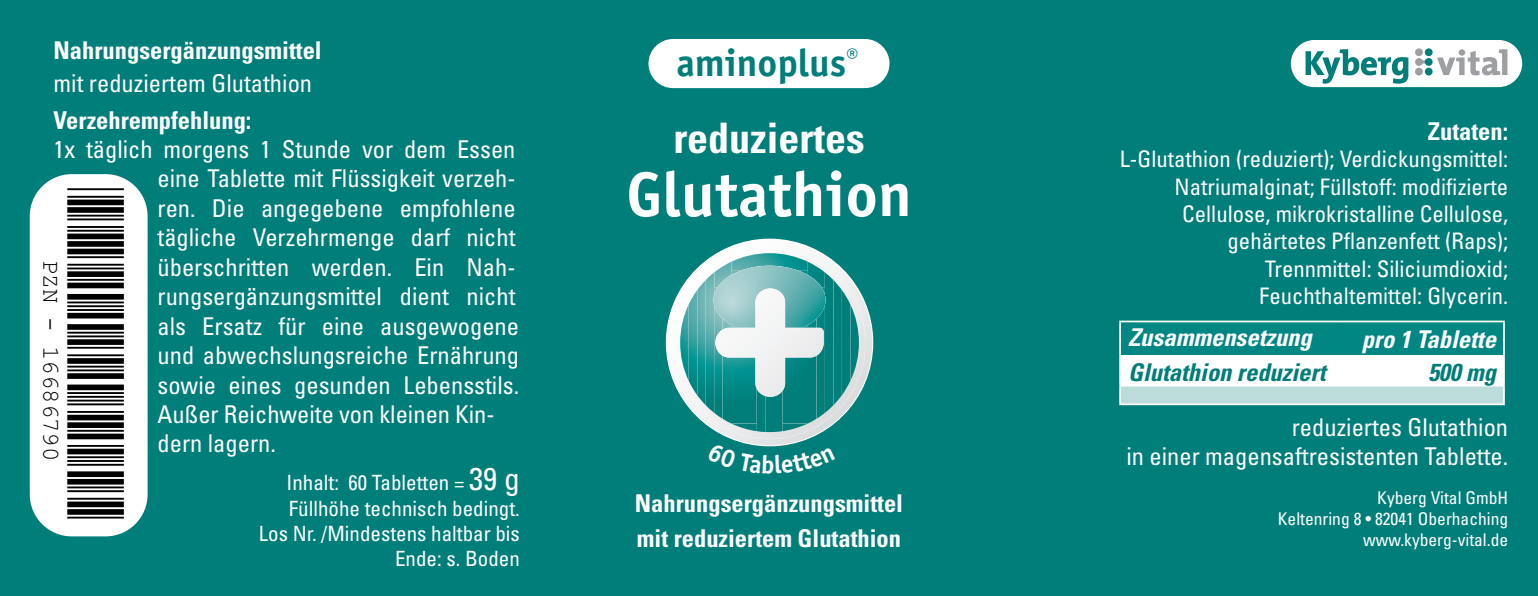
<style>
.page{position:relative;width:1538px;height:596px;background:#fff}
.page>*{position:absolute;margin:0;border:0;box-sizing:border-box;transform-origin:0 0}
.t1{font:700 63px "Officina Sans";color:#fff}
.t2{font:700 condensed 42px "Univers";color:#fff}
.t3{font:700 38.5px "Officina Sans";color:#007e7a}
.t4{font:condensed 24.5px/29.4px "Univers";color:#fff}
.t5{font:700 condensed 24.5px/35px "Univers";color:#fff}
.t6{font:italic 700 condensed 24.5px "Univers";color:#fff}
.t7{font:italic 700 condensed 24.5px "Univers";color:#007e7a}
.t8{font:23.8px "Arial";color:#000}
.t9{font:condensed 22.75px/27.3px "Univers";color:#fff;text-align:right}
.t10{font:condensed 21px/25.2px "Univers";color:#fff;text-align:right}
.t11{font:condensed 17.5px/21px "Univers";color:#fff;text-align:right}
.s1{font-size:31.5px}
</style>
<div class="page">
<div style="left:0;top:0;width:1538px;height:595px;background:#007e7a"></div>
<div style="left:1291px;top:40px;width:231px;height:47px;background:#fff;border-radius:24px"></div>
<svg style="left:1305px;top:49px;width:103px;height:35px"></svg>
<svg style="left:1437px;top:49px;width:70px;height:26px"></svg>
<div style="left:1415px;top:48px;width:8px;height:8px;background:#9d9fa2;border-radius:50%"></div>
<div style="left:1415px;top:58px;width:8px;height:8px;background:#9d9fa2;border-radius:50%"></div>
<div style="left:1415px;top:68px;width:8px;height:7px;background:#9d9fa2;border-radius:50%"></div>
<svg style="left:1420px;top:58px;width:7px;height:8px"></svg>
<div style="left:1425px;top:48px;width:7px;height:8px;background:#007e7a;border-radius:50%"></div>
<div style="left:1425px;top:58px;width:7px;height:8px;background:#007e7a;border-radius:50%"></div>
<div style="left:1425px;top:68px;width:7px;height:7px;background:#007e7a;border-radius:50%"></div>
<hr style="left:1119px;top:320px;width:224px;height:2px;background:#fff">
<hr style="left:1343px;top:320px;width:162px;height:2px;background:#fff">
<svg style="left:1119px;top:321px;width:386px;height:82px"></svg>
<hr style="left:1119px;top:403px;width:224px;height:2px;background:#fff">
<hr style="left:1343px;top:403px;width:162px;height:2px;background:#fff">
<div style="left:648px;top:39px;width:241px;height:49px;background:#fff;border-radius:25px"></div>
<img style="left:727px;top:240px;width:81px;height:8px">
<img style="left:712px;top:248px;width:17px;height:8px">
<img style="left:810px;top:247px;width:17px;height:9px">
<img style="left:667px;top:305px;width:6px;height:28px">
<img style="left:864px;top:300px;width:7px;height:25px">
<img style="left:864px;top:325px;width:9px;height:59px">
<img style="left:731px;top:255px;width:77px;height:1px">
<img style="left:729px;top:246px;width:81px;height:9px">
<img style="left:714px;top:254px;width:17px;height:2px">
<img style="left:808px;top:254px;width:17px;height:2px">
<img style="left:864px;top:302px;width:2px;height:81px">
<div style="left:30px;top:174px;width:118px;height:362px;background:#fff;border-radius:42px"></div>
<hr style="left:67px;top:188px;width:57px;height:2px;background:#000">
<hr style="left:67px;top:196px;width:57px;height:1px;background:#000">
<div style="left:67px;top:199px;width:57px;height:6px;background:#000"></div>
<div style="left:67px;top:207px;width:57px;height:6px;background:#000"></div>
<hr style="left:67px;top:214px;width:57px;height:2px;background:#000">
<hr style="left:67px;top:218px;width:57px;height:2px;background:#000">
<hr style="left:67px;top:226px;width:57px;height:2px;background:#000">
<hr style="left:67px;top:230px;width:57px;height:1px;background:#000">
<div style="left:67px;top:233px;width:57px;height:6px;background:#000"></div>
<div style="left:67px;top:241px;width:57px;height:5px;background:#000"></div>
<div style="left:67px;top:248px;width:57px;height:6px;background:#000"></div>
<hr style="left:67px;top:256px;width:57px;height:2px;background:#000">
<hr style="left:67px;top:263px;width:57px;height:2px;background:#000">
<hr style="left:67px;top:267px;width:57px;height:2px;background:#000">
<div style="left:67px;top:271px;width:57px;height:6px;background:#000"></div>
<hr style="left:67px;top:279px;width:57px;height:1px;background:#000">
<div style="left:67px;top:282px;width:57px;height:6px;background:#000"></div>
<div style="left:67px;top:294px;width:57px;height:5px;background:#000"></div>
<hr style="left:67px;top:301px;width:57px;height:2px;background:#000">
<hr style="left:67px;top:305px;width:57px;height:2px;background:#000">
<hr style="left:67px;top:309px;width:57px;height:2px;background:#000">
<div style="left:67px;top:312px;width:57px;height:6px;background:#000"></div>
<div style="left:67px;top:324px;width:57px;height:5px;background:#000"></div>
<hr style="left:67px;top:331px;width:57px;height:2px;background:#000">
<hr style="left:67px;top:335px;width:57px;height:2px;background:#000">
<div style="left:67px;top:339px;width:57px;height:6px;background:#000"></div>
<hr style="left:67px;top:346px;width:57px;height:2px;background:#000">
<hr style="left:67px;top:354px;width:57px;height:2px;background:#000">
<div style="left:67px;top:358px;width:57px;height:5px;background:#000"></div>
<hr style="left:67px;top:365px;width:57px;height:2px;background:#000">
<hr style="left:67px;top:369px;width:57px;height:2px;background:#000">
<div style="left:67px;top:373px;width:57px;height:5px;background:#000"></div>
<div style="left:67px;top:384px;width:57px;height:6px;background:#000"></div>
<hr style="left:67px;top:392px;width:57px;height:2px;background:#000">
<hr style="left:67px;top:395px;width:57px;height:2px;background:#000">
<hr style="left:67px;top:399px;width:57px;height:2px;background:#000">
<hr style="left:67px;top:403px;width:57px;height:2px;background:#000">
<hr style="left:67px;top:410px;width:57px;height:2px;background:#000">
<div style="left:67px;top:414px;width:57px;height:6px;background:#000"></div>
<div style="left:67px;top:422px;width:57px;height:5px;background:#000"></div>
<hr style="left:67px;top:429px;width:57px;height:2px;background:#000">
<div style="left:67px;top:433px;width:57px;height:6px;background:#000"></div>
<hr style="left:67px;top:444px;width:57px;height:2px;background:#000">
<div style="left:67px;top:448px;width:57px;height:6px;background:#000"></div>
<hr style="left:67px;top:456px;width:57px;height:2px;background:#000">
<hr style="left:67px;top:460px;width:57px;height:1px;background:#000">
<hr style="left:67px;top:463px;width:57px;height:2px;background:#000">
<div style="left:67px;top:471px;width:57px;height:5px;background:#000"></div>
<div style="left:67px;top:478px;width:57px;height:6px;background:#000"></div>
<hr style="left:67px;top:486px;width:57px;height:2px;background:#000">
<hr style="left:67px;top:490px;width:57px;height:2px;background:#000">
<hr style="left:67px;top:497px;width:57px;height:2px;background:#000">
<div style="left:67px;top:501px;width:57px;height:6px;background:#000"></div>
<div style="left:67px;top:509px;width:57px;height:5px;background:#000"></div>
<hr style="left:67px;top:516px;width:57px;height:2px;background:#000">
<svg style="left:673px;top:256px;width:191px;height:191px"></svg>
<p class="t5" style="left:54px;top:33px;width:270px">Nahrungsergänzungsmittel</p>
<p class="t4" style="left:54px;top:68px;width:260px">mit reduziertem Glutathion</p>
<p class="t5" style="left:54px;top:102px;width:199px">Verzehrempfehlung:</p>
<p class="t4" style="left:158px;top:134px;width:363px;text-indent:-104px">1x täglich morgens 1 Stunde vor dem Essen eine Tablette mit Flüssigkeit verzeh&shy;ren. Die angegebene empfohlene tägliche Verzehrmenge darf nicht überschritten werden. Ein Nah&shy;rungsergänzungsmittel dient nicht als Ersatz für eine ausgewogene und abwechslungsreiche Ernährung sowie eines gesunden Lebensstils.<br>Außer Reichweite von kleinen Kin&shy;dern lagern.</p>
<p class="t8" style="left:65px;top:259px;width:203px;rotate:90deg">PZN - 16686790</p>
<p class="t10" style="left:259px;top:469px;width:262px">Inhalt: 60 Tabletten = <span class="s1">39 g<br></span>Füllhöhe technisch bedingt.<br>Los Nr. /Mindestens haltbar bis<br>Ende: s. Boden</p>
<h3 class="t3" style="left:676px;top:39px;width:183px">aminoplus<sup>®</sup></h3>
<h2 class="t2" style="left:673px;top:112px;width:193px">reduziertes</h2>
<h1 class="t1" style="left:626px;top:155px;width:287px">Glutathion</h1>
<p class="t5" style="left:635px;top:485px;width:270px">Nahrungsergänzungsmittel mit reduziertem Glutathion</p>
<p class="t5" style="left:1428px;top:113px;width:82px">Zutaten:</p>
<p class="t9" style="left:1120px;top:145px;width:390px">L-Glutathion (reduziert); Verdickungsmittel:<br>Natriumalginat; Füllstoff: modifizierte Cellulose, mikrokristalline Cellulose, gehärtetes Pflanzenfett (Raps); Trennmittel: Siliciumdioxid; Feuchthaltemittel: Glycerin.</p>
<p class="t6" style="left:1128px;top:322px;width:185px">Zusammensetzung</p>
<p class="t6" style="left:1362px;top:324px;width:136px">pro 1 Tablette</p>
<p class="t7" style="left:1128px;top:356px;width:199px">Glutathion reduziert</p>
<p class="t7" style="left:1428px;top:356px;width:70px">500 mg</p>
<p class="t4" style="left:1126px;top:412px;width:383px;text-align:right">reduziertes Glutathion<br>in einer magensaftresistenten Tablette.</p>
<p class="t11" style="left:1278px;top:487px;width:232px">Kyberg Vital GmbH<br>Keltenring 8 • 82041 Oberhaching www.kyberg-vital.de</p>
</div>
